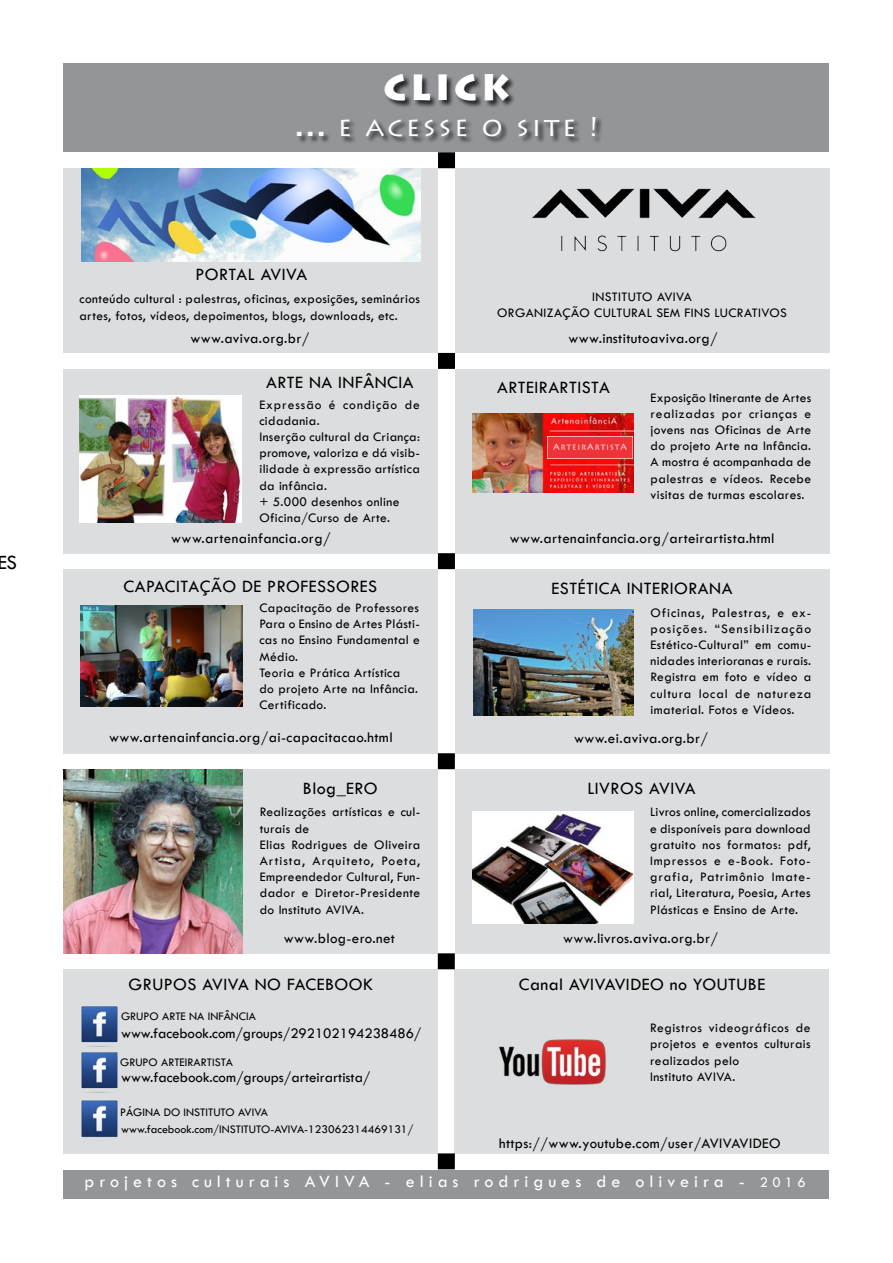
<style>
.page{position:relative;width:893px;height:1263px;background:#fff}
.page>*{position:absolute;margin:0;border:0;box-sizing:border-box;transform-origin:0 0}
.t1{font:900 36px "Lithos Pro";letter-spacing:.1em;color:#fff}
.t2{font:27px "Lithos Pro";letter-spacing:.1em;color:#fff}
.t3{font:21px "Tw Cen";color:#000}
.t4{font:18px "Tw Cen";letter-spacing:.025em;color:#000}
.t5{font:18px "Tw Cen";letter-spacing:.28em;color:#fff}
.t6{font:15px "Tw Cen";letter-spacing:.025em;color:#000}
.t7{font:15px "Tw Cen";letter-spacing:-.005em;color:#000}
.t8{font:15px "Tw Cen";color:#000}
.t9{font:13.5px/16.2px "Tw Cen";letter-spacing:.025em;color:#000}
.t10{font:12px "Tw Cen";color:#000}
.s1{font-weight:900}
.s2{font-size:15px}
</style>
<div class="page">
<div style="left:64px;top:64px;width:765px;height:88px;background:#939598"></div>
<div style="left:297px;top:75px;width:306px;height:70px;background:#000;opacity:.75"></div>
<div style="left:64px;top:1170px;width:765px;height:29px;background:#939598"></div>
<div style="left:64px;top:169px;width:374px;height:184px;background:#dcddde"></div>
<div style="left:64px;top:369px;width:374px;height:184px;background:#dcddde"></div>
<div style="left:64px;top:569px;width:374px;height:184px;background:#dcddde"></div>
<div style="left:64px;top:769px;width:374px;height:184px;background:#dcddde"></div>
<div style="left:64px;top:969px;width:374px;height:184px;background:#dcddde"></div>
<div style="left:455px;top:169px;width:374px;height:184px;background:#dcddde"></div>
<div style="left:455px;top:369px;width:374px;height:184px;background:#dcddde"></div>
<div style="left:455px;top:569px;width:374px;height:184px;background:#dcddde"></div>
<div style="left:455px;top:769px;width:374px;height:184px;background:#dcddde"></div>
<div style="left:455px;top:969px;width:374px;height:184px;background:#dcddde"></div>
<img style="left:532px;top:188px;width:224px;height:64px">
<img style="left:82px;top:169px;width:339px;height:92px">
<img style="left:474px;top:609px;width:160px;height:107px">
<img style="left:81px;top:606px;width:161px;height:101px">
<img style="left:472px;top:414px;width:162px;height:79px">
<img style="left:64px;top:769px;width:178px;height:184px">
<img style="left:472px;top:811px;width:162px;height:112px">
<img style="left:79px;top:395px;width:162px;height:127px">
<img style="left:547px;top:437px;width:85px;height:22px">
<div style="left:439px;top:554px;width:15px;height:14px;background:#000"></div>
<div style="left:438px;top:553px;width:17px;height:16px;border:2px solid #000"></div>
<div style="left:439px;top:354px;width:15px;height:14px;background:#000"></div>
<div style="left:438px;top:353px;width:17px;height:16px;border:2px solid #000"></div>
<div style="left:439px;top:153px;width:15px;height:14px;background:#000"></div>
<div style="left:438px;top:152px;width:17px;height:16px;border:2px solid #000"></div>
<div style="left:439px;top:754px;width:15px;height:14px;background:#000"></div>
<div style="left:438px;top:753px;width:17px;height:16px;border:2px solid #000"></div>
<div style="left:439px;top:954px;width:15px;height:14px;background:#000"></div>
<div style="left:438px;top:953px;width:17px;height:16px;border:2px solid #000"></div>
<div style="left:439px;top:1154px;width:15px;height:14px;background:#000"></div>
<div style="left:438px;top:1153px;width:17px;height:16px;border:2px solid #000"></div>
<img style="left:81px;top:1006px;width:37px;height:37px">
<img style="left:81px;top:1052px;width:37px;height:37px">
<img style="left:81px;top:1100px;width:37px;height:38px">
<img style="left:498px;top:1039px;width:108px;height:46px">
<h3 class="t3" style="left:-3px;top:550px;width:21px">ES</h3>
<h1 class="t1" style="left:383px;top:65px;width:128px">CLICK</h1>
<h2 class="t2" style="left:295px;top:111px;width:304px"><span class="s1">...</span> e acesse o site !</h2>
<h3 class="t4" style="left:195px;top:263px;width:113px">PORTAL AVIVA</h3>
<p class="t9" style="left:79px;top:291px;width:342px">conteúdo cultural : palestras, oficinas, exposições, seminários artes, fotos, vídeos, depoimentos, blogs, downloads, etc.</p>
<p class="t9" style="left:497px;top:289px;width:291px;text-align:center">INSTITUTO AVIVA<br>ORGANIZAÇÃO CULTURAL SEM FINS LUCRATIVOS</p>
<p class="t6" style="left:190px;top:329px;width:120px">www.aviva.org.br/</p>
<p class="t6" style="left:568px;top:329px;width:151px">www.institutoaviva.org/</p>
<h3 class="t4" style="left:266px;top:372px;width:149px">ARTE NA INFÂNCIA</h3>
<p class="t9" style="left:259px;top:396px;width:162px">Expressão é condição de cidadania.<br>Inserção cultural da Criança: promove, valoriza e dá visib&shy;ilidade à expressão artística da infância.<br>+ 5.000 desenhos online<br>Oficina/Curso de Arte.</p>
<h3 class="t4" style="left:497px;top:377px;width:115px">ARTEIRARTISTA</h3>
<p class="t9" style="left:651px;top:389px;width:162px;text-align:justify">Exposição Itinerante de Artes realizadas por crianças e jovens nas Oficinas de Arte do projeto Arte na Infância.<br>A mostra é acompanhada de palestras e vídeos. Recebe visitas de turmas escolares.</p>
<p class="t6" style="left:171px;top:529px;width:161px">www.artenainfancia.org/</p>
<p class="t6" style="left:510px;top:529px;width:266px">www.artenainfancia.org/arteirartista.html</p>
<h3 class="t4" style="left:124px;top:575px;width:255px">CAPACITAÇÃO DE PROFESSORES</h3>
<h3 class="t4" style="left:552px;top:577px;width:183px">ESTÉTICA INTERIORANA</h3>
<p class="t9" style="left:259px;top:600px;width:162px">Capacitação de Professores<br>Para o Ensino de Artes Plásti&shy;cas no Ensino Fundamental e<br>Médio.<br>Teoria e Prática Artística<br>do projeto Arte na Infância.<br>Certificado.</p>
<p class="t9" style="left:651px;top:604px;width:162px;text-align:justify">Oficinas, Palestras, e ex&shy;posições. “Sensibilização Estético-Cultural” em comu&shy;nidades interioranas e rurais.<br>Registra em foto e vídeo a cultura local de natureza imaterial. Fotos e Vídeos.</p>
<p class="t6" style="left:109px;top:728px;width:285px">www.artenainfancia.org/ai-capacitacao.html</p>
<p class="t6" style="left:574px;top:729px;width:136px">www.ei.aviva.org.br/</p>
<h3 class="t4" style="left:303px;top:777px;width:76px">Blog_ERO</h3>
<h3 class="t4" style="left:587px;top:777px;width:110px">LIVROS AVIVA</h3>
<p class="t9" style="left:260px;top:804px;width:162px">Realizações artísticas e cul&shy;turais de<br>Elias Rodrigues de Oliveira<br>Artista, Arquiteto, Poeta,<br>Empreendedor Cultural, Fun&shy;dador e Diretor-Presidente do Instituto AVIVA.</p>
<p class="t9" style="left:650px;top:804px;width:162px;text-align:justify">Livros online, comercializados e disponíveis para download gratuito nos formatos: pdf, Impressos e e-Book. Foto&shy;grafia, Patrimônio Imate&shy;rial, Literatura, Poesia, Artes Plásticas e Ensino de Arte.</p>
<p class="t6" style="left:284px;top:929px;width:113px">www.blog-ero.net</p>
<p class="t6" style="left:563px;top:929px;width:156px">www.livros.aviva.org.br/</p>
<h3 class="t4" style="left:129px;top:974px;width:246px">GRUPOS AVIVA NO FACEBOOK</h3>
<h3 class="t4" style="left:519px;top:974px;width:248px">Canal AVIVAVIDEO no YOUTUBE</h3>
<p class="t10" style="left:121px;top:1009px;width:136px">GRUPO ARTE NA INFÂNCIA</p>
<p class="t7" style="left:121px;top:1024px;width:302px">www.facebook.com/groups/292102194238486/</p>
<p class="t8" style="left:121px;top:1068px;width:251px">www.facebook.com/groups/arteirartista/</p>
<p class="t10" style="left:121px;top:1121px;width:294px">www.facebook.com/INSTITUTO-AVIVA-123062314469131/</p>
<p class="t10" style="left:120px;top:1054px;width:114px">GRUPO ARTEIRARTISTA</p>
<p class="t10" style="left:120px;top:1105px;width:149px">PÁGINA DO INSTITUTO AVIVA</p>
<p class="t9" style="left:650px;top:1020px;width:162px">Registros videográficos de projetos e eventos culturais realizados pelo<br>Instituto AVIVA.</p>
<p class="t6" style="left:499px;top:1134px;width:283px">https://www.youtube.com/user/AVIVAVIDEO</p>
<h3 class="t5" style="left:84px;top:1170px;width:723px">projetos culturais AVIVA - elias rodrigues de oliveira - <span class="s2">2016</span></h3>
</div>
